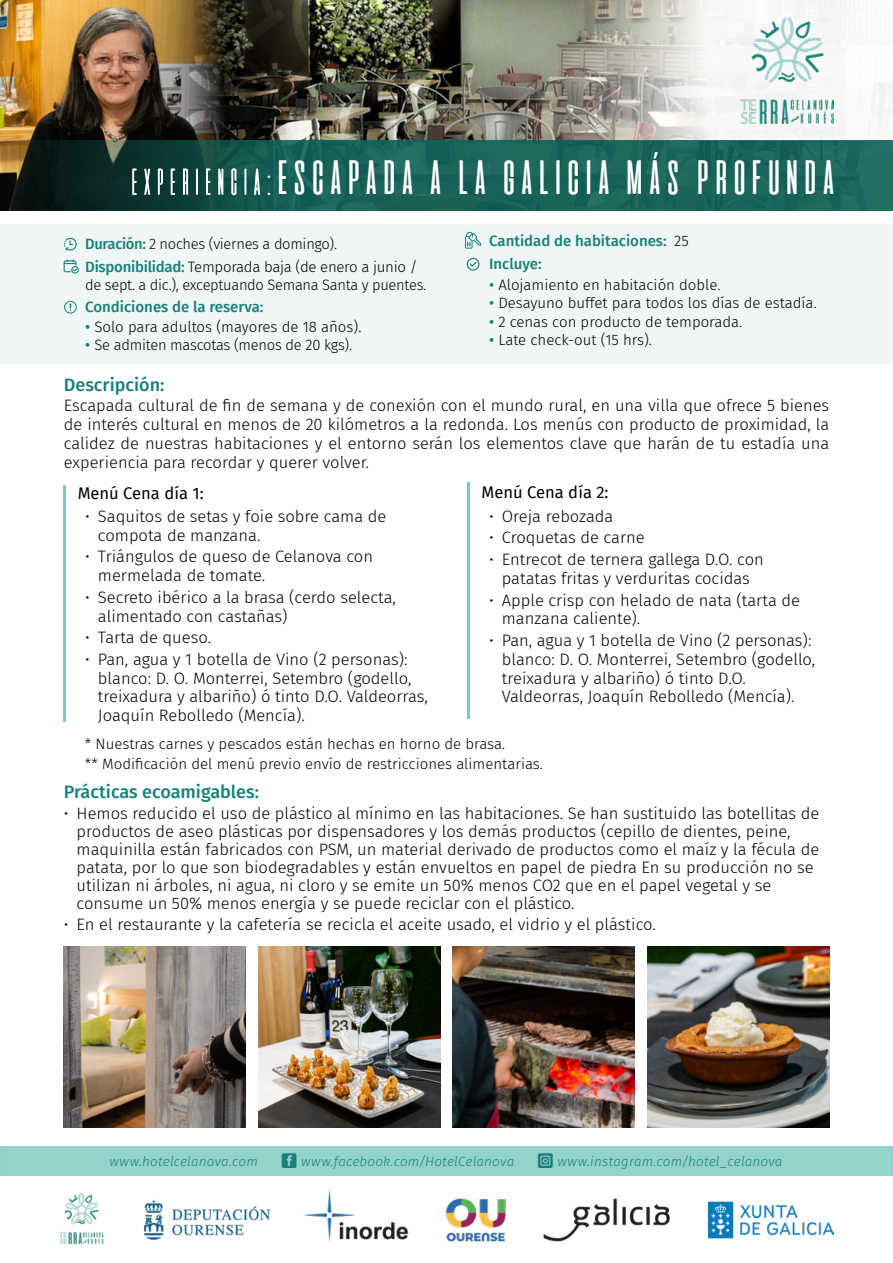
<style>
.page{position:relative;width:893px;height:1263px;background:#fff}
.page>*{position:absolute;margin:0;border:0;box-sizing:border-box;transform-origin:0 0}
.t1{font:48px "aliensandcows";letter-spacing:-.06em;color:#fff}
.t2{font:500 18px "Fira Sans";color:#168079}
.t3{font:300 16.5px/18.8px "Fira Sans";color:#000}
.t4{font:16.5px "Fira Sans";color:#000}
.t5{font:300 15px/19.5px "Fira Sans";letter-spacing:-.005em;color:#000}
.t6{font:500 15px/21.9px "Fira Sans";color:#168079}
.t7{font:italic 300 13.5px "Fira Sans";letter-spacing:.01em;color:#168079}
.s1{font-family:"Alienscows";font-weight:100;font-size:36px}
.s2{font-weight:500;color:#168079}
.s3{font-weight:300;color:#000}
</style>
<div class="page">
<img style="left:0;top:0;width:446px;height:140px">
<svg style="left:446px;top:0;width:447px;height:140px"></svg>
<img style="left:740px;top:17px;width:93px;height:107px">
<svg style="left:0;top:140px;width:893px;height:71px;background:#19574e"></svg>
<div style="left:0;top:224px;width:893px;height:140px;background:#eff6f5"></div>
<svg style="left:64px;top:259px;width:15px;height:15px"></svg>
<svg style="left:64px;top:237px;width:13px;height:14px"></svg>
<svg style="left:64px;top:301px;width:13px;height:13px"></svg>
<svg style="left:467px;top:258px;width:13px;height:13px"></svg>
<img style="left:59px;top:1189px;width:775px;height:55px">
<svg style="left:132px;top:169px;width:5px;height:26px"></svg>
<svg style="left:144px;top:169px;width:6px;height:26px"></svg>
<svg style="left:158px;top:169px;width:5px;height:26px"></svg>
<svg style="left:171px;top:169px;width:4px;height:26px"></svg>
<svg style="left:183px;top:169px;width:5px;height:26px"></svg>
<svg style="left:196px;top:169px;width:2px;height:26px"></svg>
<svg style="left:206px;top:169px;width:5px;height:26px"></svg>
<svg style="left:218px;top:169px;width:5px;height:26px"></svg>
<svg style="left:231px;top:168px;width:5px;height:27px"></svg>
<svg style="left:244px;top:169px;width:2px;height:26px"></svg>
<svg style="left:254px;top:169px;width:6px;height:26px"></svg>
<svg style="left:268px;top:176px;width:2px;height:19px"></svg>
<hr style="left:64px;top:485px;width:2px;height:236px;background:#85c4bd">
<hr style="left:468px;top:482px;width:2px;height:236px;background:#85c4bd">
<svg style="left:465px;top:232px;width:16px;height:17px"></svg>
<img style="left:64px;top:946px;width:181px;height:182px">
<img style="left:453px;top:946px;width:182px;height:182px">
<img style="left:648px;top:946px;width:181px;height:182px">
<img style="left:258px;top:946px;width:182px;height:182px">
<svg style="left:282px;top:1153px;width:14px;height:15px"></svg>
<svg style="left:538px;top:1153px;width:15px;height:15px"></svg>
<h1 class="t1" style="left:128px;top:150px;width:712px"><span class="s1">EXPERIENCIA:</span>ESCAPADA A LA GALICIA MÁS PROFUNDA</h1>
<p class="t5" style="left:85px;top:233px;width:334px;line-height:22.5px"><span class="s2">Duración:</span> 2 noches (viernes a domingo).<br><span class="s2">Disponibilidad:</span> Temporada baja (de enero a junio /</p>
<p class="t5" style="left:85px;top:275px;width:342px">de sept. a dic.), exceptuando Semana Santa y puentes.</p>
<p class="t5" style="left:85px;top:297px;width:278px"><span class="s2">Condiciones de la reserva:<br>ï</span> Solo para adultos (mayores de 18 años).</p>
<p class="t5" style="left:85px;top:335px;width:268px"><span class="s2">ï</span> Se admiten mascotas (menos de 20 kgs).</p>
<p class="t6" style="left:489px;top:230px;width:233px">Cantidad de habitaciones: <span class="s3">25<br></span>Incluye:<br>ï <span class="s3">Alojamiento en habitación doble.</span></p>
<p class="t5" style="left:489px;top:294px;width:329px;line-height:18.3px"><span class="s2">ï</span> Desayuno buffet para todos los días de estadía. <span class="s2">ï</span> 2 cenas con producto de temporada.<br><span class="s2">ï</span> Late check-out (15 hrs).</p>
<p class="t2" style="left:64px;top:372px;width:102px">Descripción:</p>
<p class="t3" style="left:64px;top:396px;width:767px;text-align:justify">Escapada cultural de fin de semana y de conexión con el mundo rural, en una villa que ofrece 5 bienes de interés cultural en menos de 20 kilómetros a la redonda. Los menús con producto de proximidad, la calidez de nuestras habitaciones y el entorno serán los elementos clave que harán de tu estadía una experiencia para recordar y querer volver.</p>
<p class="t4" style="left:78px;top:481px;width:127px">Menú Cena día 1:</p>
<p class="t3" style="left:98px;top:507px;width:290px;text-indent:-13px">ï Saquitos de setas y foie sobre cama de compota de manzana.</p>
<p class="t3" style="left:98px;top:547px;width:276px;text-indent:-13px">ï Triángulos de queso de Celanova con mermelada de tomate.</p>
<p class="t3" style="left:98px;top:588px;width:299px;text-indent:-13px">ï Secreto ibérico a la brasa (cerdo selecta, alimentado con castañas)</p>
<p class="t3" style="left:85px;top:627px;width:324px;line-height:21.8px">ï Tarta de queso.<br>ï Pan, agua y 1 botella de Vino (2 personas):</p>
<p class="t3" style="left:98px;top:668px;width:331px">blanco: D. O. Monterrei, Setembro (godello, treixadura y albariño) ó tinto D.O. Valdeorras,<br>Joaquín Rebolledo (Mencía).</p>
<p class="t4" style="left:482px;top:481px;width:128px">Menú Cena día 2:</p>
<p class="t3" style="left:489px;top:505px;width:276px;line-height:21.8px">ï Oreja rebozada<br>ï Croquetas de carne<br>ï Entrecot de ternera gallega D.O. con</p>
<p class="t3" style="left:489px;top:567px;width:312px;line-height:21.8px;text-indent:13px">patatas fritas y verduritas cocidas<br>ï Apple crisp con helado de nata (tarta de</p>
<p class="t3" style="left:489px;top:608px;width:324px;line-height:21.8px;text-indent:13px">manzana caliente).<br>ï Pan, agua y 1 botella de Vino (2 personas):</p>
<p class="t3" style="left:502px;top:650px;width:315px">blanco: D. O. Monterrei, Setembro (godello, treixadura y albariño) ó tinto D.O.<br>Valdeorras, Joaquín Rebolledo (Mencía).</p>
<p class="t5" style="left:85px;top:734px;width:460px">* Nuestras carnes y pescados están hechas en horno de brasa.<br>** Modificación del menú previo envío de restricciones alimentarias.</p>
<p class="t2" style="left:64px;top:779px;width:197px">Prácticas ecoamigables:</p>
<p class="t3" style="left:77px;top:804px;width:744px;line-height:18px;text-indent:-13px">ï Hemos reducido el uso de plástico al mínimo en las habitaciones. Se han sustituido las botellitas de productos de aseo plásticas por dispensadores y los demás productos (cepillo de dientes, peine, maquinilla están fabricados con PSM, un material derivado de productos como el maíz y la fécula de patata, por lo que son biodegradables y están envueltos en papel de piedra En su producción no se utilizan ni árboles, ni agua, ni cloro y se emite un 50% menos CO2 que en el papel vegetal y se consume un 50% menos energía y se puede reciclar con el plástico.</p>
<p class="t3" style="left:64px;top:915px;width:593px">ï En el restaurante y la cafetería se recicla el aceite usado, el vidrio y el plástico.</p>
<p class="t7" style="left:110px;top:1152px;width:150px">www.hotelcelanova.com</p>
<p class="t7" style="left:301px;top:1152px;width:215px">www.facebook.com/HotelCelanova</p>
<p class="t7" style="left:557px;top:1152px;width:226px">www.instagram.com/hotel_celanova</p>
</div>
